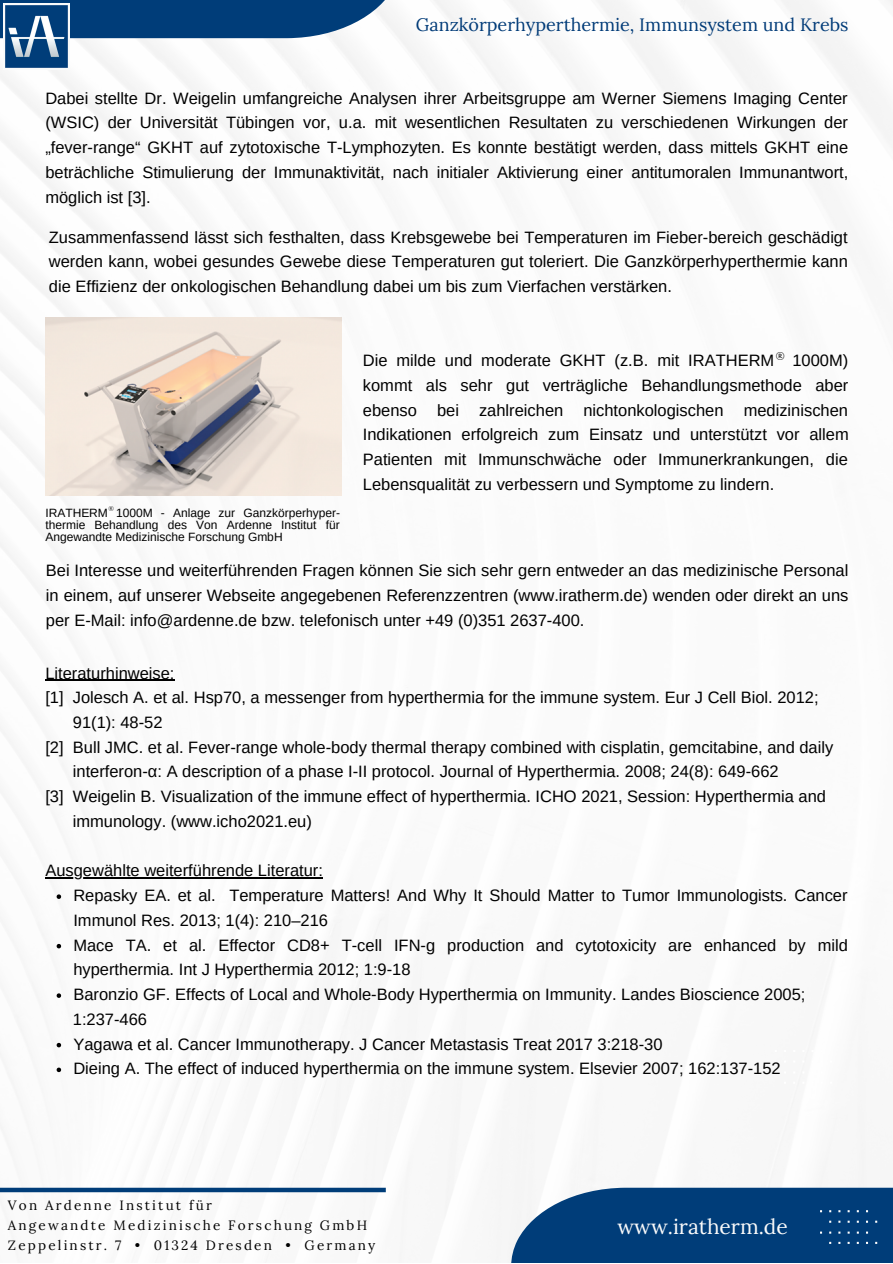
<style>
.page{position:relative;width:893px;height:1264px;background:#fff}
.page>*{position:absolute;margin:0;border:0;box-sizing:border-box;transform-origin:0 0}
.t1{font:21px "Lora";color:#fbfbfb}
.t2{font:18px "Lora";color:#013b78}
.t3{font:16.5px/24.8px "Arimo";color:#000;text-align:justify}
.t4{font:13.5px/20.2px "Lora";letter-spacing:.16em;color:#000}
.t5{font:12px/12px "Arimo";color:#000;text-align:justify}
.t6{font:11.1px "Livvic";color:#000}
.t7{font:6.75px "Livvic";color:#000}
</style>
<div class="page">
<img style="left:0;top:0;width:892px;height:1262px">
<div style="left:0;top:0;width:401px;height:38px;background:#003d79"></div>
<div style="left:0;top:1187px;width:386px;height:5px;background:#003d79"></div>
<img style="left:4px;top:4px;width:65px;height:65px">
<div style="left:511px;top:1187px;width:381px;height:75px;background:#003d79"></div>
<svg style="left:774px;top:1050px;width:58px;height:33px"></svg>
<svg style="left:820px;top:1210px;width:57px;height:33px"></svg>
<img style="left:46px;top:318px;width:296px;height:177px">
<svg style="left:57px;top:894px;width:4px;height:4px"></svg>
<svg style="left:57px;top:943px;width:4px;height:5px"></svg>
<svg style="left:57px;top:993px;width:4px;height:4px"></svg>
<svg style="left:57px;top:1042px;width:4px;height:5px"></svg>
<svg style="left:57px;top:1067px;width:4px;height:5px"></svg>
<hr style="left:45px;top:679px;width:129px;height:1px;background:#000">
<hr style="left:45px;top:877px;width:278px;height:1px;background:#000">
<p class="t2" style="left:416px;top:13px;width:434px">Ganzkörperhyperthermie, Immunsystem und Krebs</p>
<p class="t3" style="left:45px;top:86px;width:804px">Dabei stellte Dr. Weigelin umfangreiche Analysen ihrer Arbeitsgruppe am Werner Siemens Imaging Center (WSIC) der Universität Tübingen vor, u.a. mit wesentlichen Resultaten zu verschiedenen Wirkungen der „fever-range“ GKHT auf zytotoxische T-Lymphozyten. Es konnte bestätigt werden, dass mittels GKHT eine beträchliche Stimulierung der Immunaktivität, nach initialer Aktivierung einer antitumoralen Immunantwort, möglich ist [3].</p>
<p class="t3" style="left:49px;top:224px;width:800px">Zusammenfassend lässt sich festhalten, dass Krebsgewebe bei Temperaturen im Fieber-bereich geschädigt werden kann, wobei gesundes Gewebe diese Temperaturen gut toleriert. Die Ganzkörperhyperthermie kann die Effizienz der onkologischen Behandlung dabei um bis zum Vierfachen verstärken.</p>
<p class="t7" style="left:109px;top:504px;width:7px">®</p>
<p class="t5" style="left:45px;top:506px;width:296px">IRATHERM 1000M - Anlage zur Ganzkörperhyper&shy;thermie Behandlung des Von Ardenne Institut für Angewandte Medizinische Forschung GmbH</p>
<p class="t6" style="left:775px;top:349px;width:10px">®</p>
<p class="t3" style="left:363px;top:348px;width:487px">Die milde und moderate GKHT (z.B. mit IRATHERM 1000M) kommt als sehr gut verträgliche Behandlungsmethode aber ebenso bei zahlreichen nichtonkologischen medizinischen Indikationen erfolgreich zum Einsatz und unterstützt vor allem Patienten mit Immunschwäche oder Immunerkrankungen, die Lebensqualität zu verbessern und Symptome zu lindern.</p>
<p class="t3" style="left:46px;top:558px;width:804px">Bei Interesse und weiterführenden Fragen können Sie sich sehr gern entweder an das medizinische Personal in einem, auf unserer Webseite angegebenen Referenzzentren (www.iratherm.de) wenden oder direkt an uns per E-Mail: info@ardenne.de bzw. telefonisch unter +49 (0)351 2637-400.</p>
<p class="t3" style="left:45px;top:660px;width:131px">Literaturhinweise:</p>
<p class="t3" style="left:45px;top:685px;width:774px">[1] Jolesch A. et al. Hsp70, a messenger from hyperthermia for the immune system. Eur J Cell Biol. 2012;</p>
<p class="t3" style="left:73px;top:710px;width:91px">91(1): 48-52</p>
<p class="t3" style="left:45px;top:734px;width:789px">[2] Bull JMC. et al. Fever-range whole-body thermal therapy combined with cisplatin, gemcitabine, and daily</p>
<p class="t3" style="left:73px;top:759px;width:707px">interferon-α: A description of a phase I-II protocol. Journal of Hyperthermia. 2008; 24(8): 649-662</p>
<p class="t3" style="left:45px;top:784px;width:782px">[3] Weigelin B. Visualization of the immune effect of hyperthermia. ICHO 2021, Session: Hyperthermia and</p>
<p class="t3" style="left:73px;top:808px;width:240px">immunology. (www.icho2021.eu)</p>
<p class="t3" style="left:45px;top:858px;width:279px">Ausgewählte weiterführende Literatur:</p>
<p class="t3" style="left:73px;top:883px;width:776px;text-align:left">Repasky EA. et al. Temperature Matters! And Why It Should Matter to Tumor Immunologists. Cancer Immunol Res. 2013; 1(4): 210–216<br>Mace TA. et al. Effector CD8+ T-cell IFN-g production and cytotoxicity are enhanced by mild hyperthermia. Int J Hyperthermia 2012; 1:9-18<br>Baronzio GF. Effects of Local and Whole-Body Hyperthermia on Immunity. Landes Bioscience 2005;</p>
<p class="t3" style="left:73px;top:1031px;width:708px">Yagawa et al. Cancer Immunotherapy. J Cancer Metastasis Treat 2017 3:218-30<br>Dieing A. The effect of induced hyperthermia on the immune system. Elsevier 2007; 162:137-152</p>
<p class="t3" style="left:73px;top:1006px;width:76px">1:237-466</p>
<p class="t4" style="left:8px;top:1194px;width:369px">Von Ardenne Institut für<br>Angewandte Medizinische Forschung GmbH<br>Zeppelinstr. 7 • 01324 Dresden • Germany</p>
<p class="t1" style="left:617px;top:1212px;width:172px">www.iratherm.de</p>
</div>
